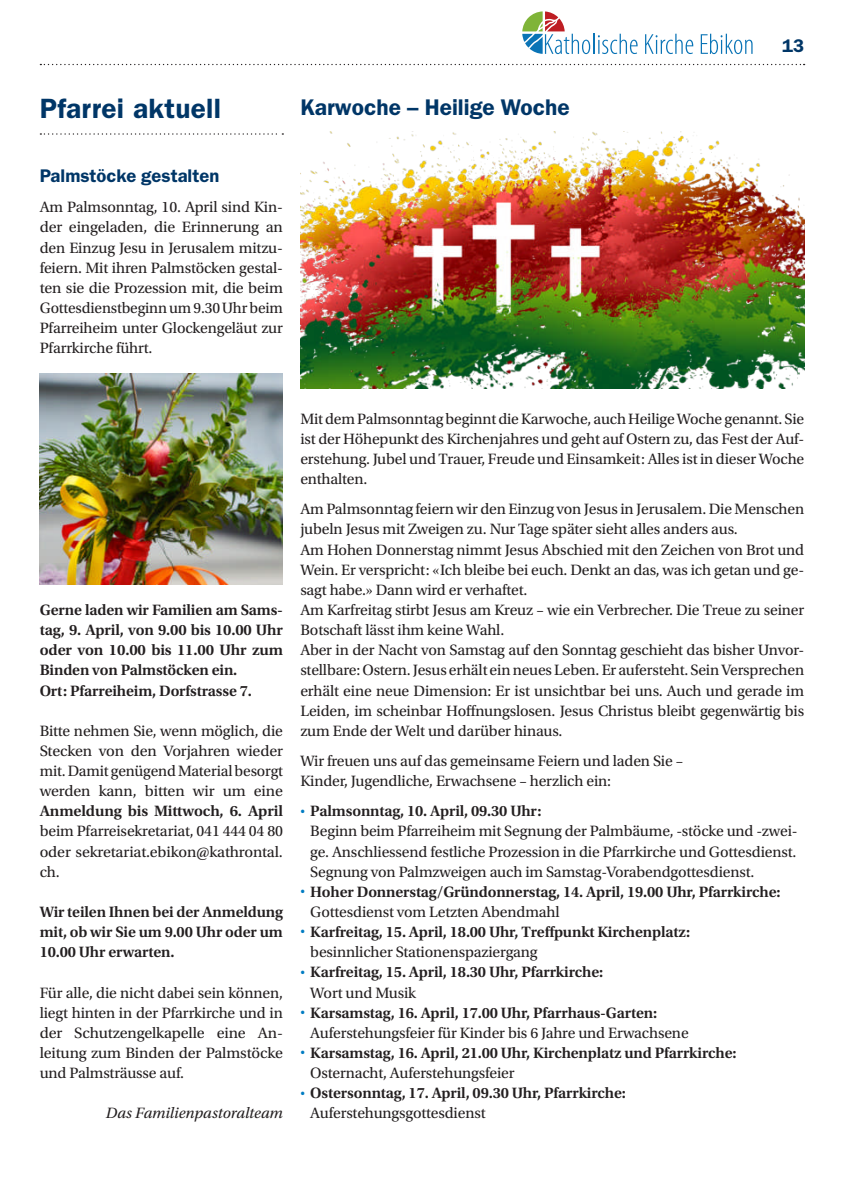
<style>
.page{position:relative;width:844px;height:1191px;background:#fff}
.page>*{position:absolute;margin:0;border:0;box-sizing:border-box;transform-origin:0 0}
.t1{font:600 28px "ITC Franklin Gothic Std";letter-spacing:.01em;color:#003667}
.t2{font:600 22.75px "ITC Franklin Gothic Std";color:#003667}
.t3{font:600 18.38px "ITC Franklin Gothic Std";color:#003667}
.t4{font:15.75px/20.1px "Utopia Std";letter-spacing:-.01em;color:#231f20;text-align:justify}
.t5{font:600 15.75px/20.1px "Utopia Std";letter-spacing:-.01em;color:#231f20}
.t6{font:italic 15.75px "Utopia Std";letter-spacing:-.005em;color:#231f20}
.s1{font-weight:600}
.s2{font-weight:400}
</style>
<div class="page">
<svg style="left:40px;top:64px;width:764px;height:1px"></svg>
<svg style="left:522px;top:11px;width:115px;height:43px"></svg>
<svg style="left:645px;top:34px;width:48px;height:20px"></svg>
<svg style="left:700px;top:34px;width:52px;height:20px"></svg>
<svg style="left:40px;top:133px;width:243px;height:2px"></svg>
<img style="left:40px;top:373px;width:243px;height:212px">
<img style="left:300px;top:132px;width:504px;height:257px">
<h1 class="t1" style="left:40px;top:92px;width:183px">Pfarrei aktuell</h1>
<h2 class="t2" style="left:300px;top:94px;width:271px">Karwoche – Heilige Woche</h2>
<p class="t3" style="left:40px;top:165px;width:181px">Palmstöcke gestalten</p>
<p class="t4" style="left:40px;top:197px;width:245px">Am Palmsonntag, 10. April sind Kin&shy;der eingeladen, die Erinnerung an den Einzug Jesu in Jerusalem mitzu&shy;feiern. Mit ihren Palmstöcken gestal&shy;ten sie die Prozession mit, die beim Gottesdienstbeginn um 9.30 Uhr beim Pfarreiheim unter Glockengeläut zur Pfarrkirche führt.</p>
<p class="t3" style="left:781px;top:35px;width:24px">13</p>
<p class="t5" style="left:40px;top:600px;width:245px">Gerne laden wir Familien am Sams&shy;tag, 9. April, von 9.00 bis 10.00 Uhr oder von 10.00 bis 11.00 Uhr zum<br>Binden von Palmstöcken ein.<br>Ort: Pfarreiheim, Dorfstrasse 7.</p>
<p class="t4" style="left:40px;top:721px;width:245px">Bitte nehmen Sie, wenn möglich, die Stecken von den Vorjahren wieder mit. Damit genügend Material besorgt werden kann, bitten wir um eine</p>
<p class="t5" style="left:40px;top:801px;width:245px">Anmeldung bis Mittwoch, 6. April</p>
<p class="t4" style="left:40px;top:821px;width:245px">beim Pfarreisekretariat, 041 444 04 80 oder sekretariat.ebikon@kathrontal. ch.</p>
<p class="t5" style="left:40px;top:902px;width:245px;text-align:justify">Wir teilen Ihnen bei der Anmeldung mit, ob wir Sie um 9.00 Uhr oder um 10.00 Uhr erwarten.</p>
<p class="t4" style="left:40px;top:982px;width:245px">Für alle, die nicht dabei sein können, liegt hinten in der Pfarrkirche und in der Schutzengelkapelle eine An&shy;leitung zum Binden der Palmstöcke und Palmsträusse auf.</p>
<p class="t6" style="left:106px;top:1104px;width:179px">Das Familienpastoralteam</p>
<p class="t4" style="left:300px;top:409px;width:505px">Mit dem Palmsonntag beginnt die Karwoche, auch Heilige Woche genannt. Sie ist der Höhepunkt des Kirchenjahres und geht auf Ostern zu, das Fest der Auf&shy;erstehung. Jubel und Trauer, Freude und Einsamkeit: Alles ist in dieser Woche enthalten.</p>
<p class="t4" style="left:300px;top:499px;width:505px;text-align:left">Am Palmsonntag feiern wir den Einzug von Jesus in Jerusalem. Die Menschen jubeln Jesus mit Zweigen zu. Nur Tage später sieht alles anders aus.<br>Am Hohen Donnerstag nimmt Jesus Abschied mit den Zeichen von Brot und Wein. Er verspricht: «Ich bleibe bei euch. Denkt an das, was ich getan und ge&shy;sagt habe.» Dann wird er verhaftet.<br>Am Karfreitag stirbt Jesus am Kreuz – wie ein Verbrecher. Die Treue zu seiner Botschaft lässt ihm keine Wahl.<br>Aber in der Nacht von Samstag auf den Sonntag geschieht das bisher Unvor&shy;stellbare: Ostern. Jesus erhält ein neues Leben. Er aufersteht. Sein Versprechen erhält eine neue Dimension: Er ist unsichtbar bei uns. Auch und gerade im Leiden, im scheinbar Hoffnungslosen. Jesus Christus bleibt gegenwärtig bis zum Ende der Welt und darüber hinaus.</p>
<p class="t4" style="left:300px;top:751px;width:384px">Wir freuen uns auf das gemeinsame Feiern und laden Sie –<br>Kinder, Jugendliche, Erwachsene – herzlich ein:</p>
<p class="t4" style="left:310px;top:801px;width:488px;text-align:left;text-indent:-10px"><sup>•</sup> <span class="s1">Palmsonntag, 10. April, 09.30 Uhr:<br></span>Beginn beim Pfarreiheim mit Segnung der Palmbäume, -stöcke und -zwei&shy;ge. Anschliessend festliche Prozession in die Pfarrkirche und Gottesdienst.<br>Segnung von Palmzweigen auch im Samstag-Vorabendgottesdienst.</p>
<p class="t5" style="left:310px;top:882px;width:471px;text-indent:-10px"><sup>•</sup> Hoher Donnerstag/Gründonnerstag, 14. April, 19.00 Uhr, Pfarrkirche:<br><span class="s2">Gottesdienst vom Letzten Abendmahl</span></p>
<p class="t5" style="left:310px;top:922px;width:381px;text-indent:-10px"><sup>•</sup> Karfreitag, 15. April, 18.00 Uhr, Treffpunkt Kirchenplatz: <span class="s2">besinnlicher Stationenspaziergang</span></p>
<p class="t5" style="left:310px;top:962px;width:294px;text-indent:-10px"><sup>•</sup> Karfreitag, 15. April, 18.30 Uhr, Pfarrkirche:<br><span class="s2">Wort und Musik</span></p>
<p class="t4" style="left:310px;top:1002px;width:380px;text-indent:-10px"><sup>•</sup> <span class="s1">Karsamstag, 16. April, 17.00 Uhr, Pfarrhaus-Garten:<br></span>Auferstehungsfeier für Kinder bis 6 Jahre und Erwachsene</p>
<p class="t5" style="left:310px;top:1043px;width:427px;text-indent:-10px"><sup>•</sup> Karsamstag, 16. April, 21.00 Uhr, Kirchenplatz und Pfarrkirche:<br><span class="s2">Osternacht, Auferstehungsfeier</span></p>
<p class="t5" style="left:310px;top:1083px;width:317px;text-indent:-10px"><sup>•</sup> Ostersonntag, 17. April, 09.30 Uhr, Pfarrkirche:<br><span class="s2">Auferstehungsgottesdienst</span></p>
</div>
